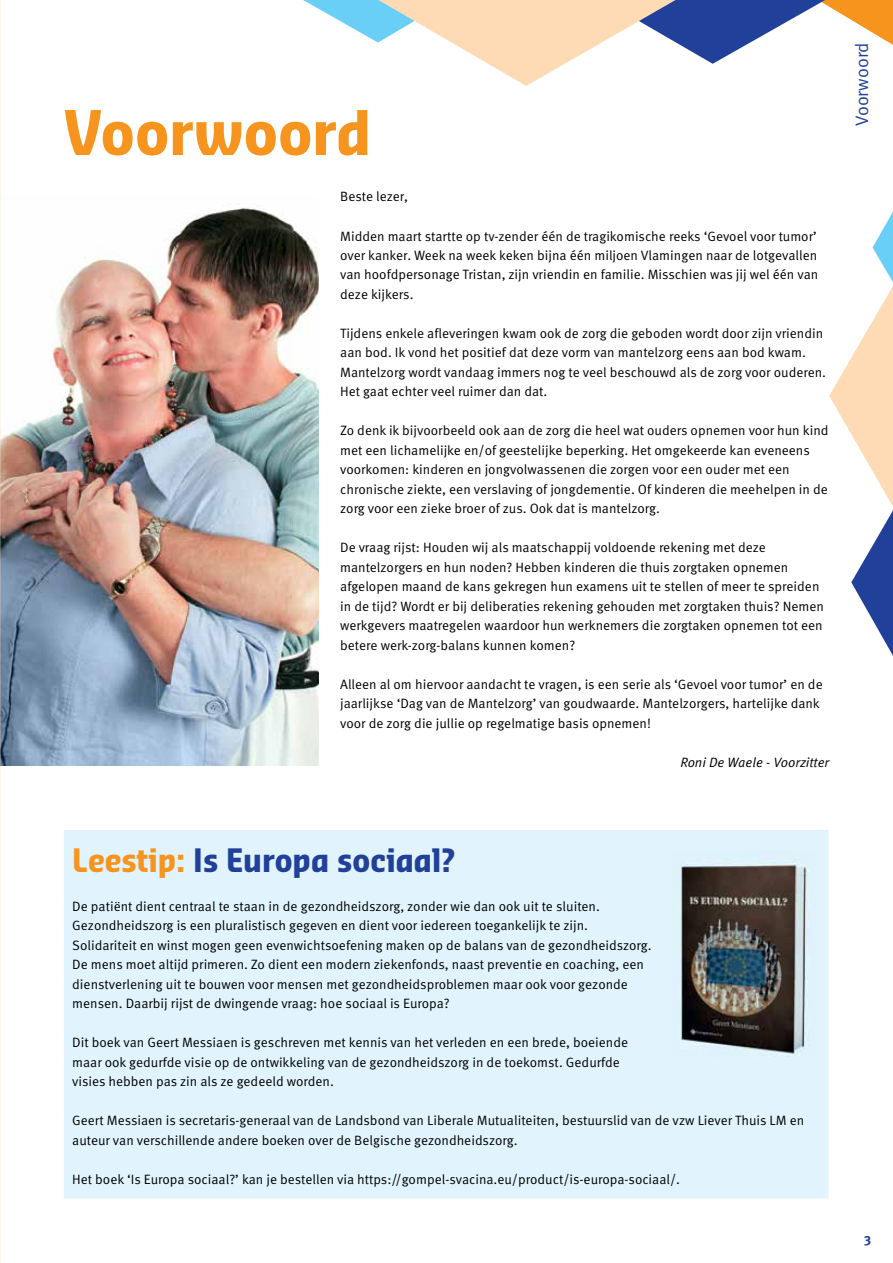
<style>
.page{position:relative;width:893px;height:1263px;background:#fff}
.page>*{position:absolute;margin:0;border:0;box-sizing:border-box;transform-origin:0 0}
.t1{font:700 60px "Sansa Con Pro";color:#f7941e}
.t2{font:700 31.5px "Sansa Con Pro";color:#21409a}
.t3{font:18px "Meta OT Norm";color:#21409a}
.t4{font:13.5px/19.5px "Meta OT Norm";color:#000}
.t5{font:13.5px "Meta OT Norm Ita";color:#000}
.t6{font:700 13.5px "Meta OT";color:#21409a}
.s1{color:#f7941e}
</style>
<div class="page">
<img style="left:0;top:196px;width:319px;height:569px">
<div style="left:64px;top:830px;width:764px;height:368px;background:#e1f4fd"></div>
<svg style="left:303px;top:0;width:590px;height:86px"></svg>
<svg style="left:829px;top:212px;width:64px;height:444px"></svg>
<img style="left:672px;top:850px;width:144px;height:207px">
<h1 class="t1" style="left:64px;top:91px;width:309px">Voorwoord</h1>
<p class="t4" style="left:340px;top:187px;width:69px">Beste lezer,</p>
<p class="t4" style="left:340px;top:226px;width:480px;text-align:justify">Midden maart startte op tv-zender één de tragikomische reeks ‘Gevoel voor tumor’ over kanker. Week na week keken bijna één miljoen Vlamingen naar de lotgevallen van hoofdpersonage Tristan, zijn vriendin en familie. Misschien was jij wel één van deze kijkers.</p>
<p class="t4" style="left:340px;top:324px;width:487px">Tijdens enkele afleveringen kwam ook de zorg die geboden wordt door zijn vriendin aan bod. Ik vond het positief dat deze vorm van mantelzorg eens aan bod kwam.<br>Mantelzorg wordt vandaag immers nog te veel beschouwd als de zorg voor ouderen.<br>Het gaat echter veel ruimer dan dat.</p>
<p class="t4" style="left:340px;top:421px;width:490px">Zo denk ik bijvoorbeeld ook aan de zorg die heel wat ouders opnemen voor hun kind met een lichamelijke en/of geestelijke beperking. Het omgekeerde kan eveneens voorkomen: kinderen en jongvolwassenen die zorgen voor een ouder met een chronische ziekte, een verslaving of jongdementie. Of kinderen die meehelpen in de zorg voor een zieke broer of zus. Ook dat is mantelzorg.</p>
<p class="t4" style="left:340px;top:538px;width:485px">De vraag rijst: Houden wij als maatschappij voldoende rekening met deze mantelzorgers en hun noden? Hebben kinderen die thuis zorgtaken opnemen afgelopen maand de kans gekregen hun examens uit te stellen of meer te spreiden in de tijd? Wordt er bij deliberaties rekening gehouden met zorgtaken thuis? Nemen werkgevers maatregelen waardoor hun werknemers die zorgtaken opnemen tot een betere werk-zorg-balans kunnen komen?</p>
<p class="t4" style="left:340px;top:675px;width:484px">Alleen al om hiervoor aandacht te vragen, is een serie als ‘Gevoel voor tumor’ en de jaarlijkse ‘Dag van de Mantelzorg’ van goudwaarde. Mantelzorgers, hartelijke dank voor de zorg die jullie op regelmatige basis opnemen!</p>
<p class="t5" style="left:680px;top:754px;width:151px">Roni De Waele - Voorzitter</p>
<h3 class="t3" style="left:851px;top:126px;width:85px;rotate:-90deg">Voorwoord</h3>
<h2 class="t2" style="left:72px;top:838px;width:384px"><span class="s1">Leestip:</span> Is Europa sociaal?</h2>
<p class="t4" style="left:72px;top:896px;width:581px">De patiënt dient centraal te staan in de gezondheidszorg, zonder wie dan ook uit te sluiten.<br>Gezondheidszorg is een pluralistisch gegeven en dient voor iedereen toegankelijk te zijn.<br>Solidariteit en winst mogen geen evenwichtsoefening maken op de balans van de gezondheidszorg.<br>De mens moet altijd primeren. Zo dient een modern ziekenfonds, naast preventie en coaching, een dienstverlening uit te bouwen voor mensen met gezondheidsproblemen maar ook voor gezonde mensen. Daarbij rijst de dwingende vraag: hoe sociaal is Europa?</p>
<p class="t4" style="left:72px;top:1033px;width:557px">Dit boek van Geert Messiaen is geschreven met kennis van het verleden en een brede, boeiende maar ook gedurfde visie op de ontwikkeling van de gezondheidszorg in de toekomst. Gedurfde visies hebben pas zin als ze gedeeld worden.</p>
<p class="t4" style="left:72px;top:1111px;width:734px">Geert Messiaen is secretaris-generaal van de Landsbond van Liberale Mutualiteiten, bestuurslid van de vzw Liever Thuis LM en auteur van verschillende andere boeken over de Belgische gezondheidszorg.</p>
<p class="t4" style="left:72px;top:1169px;width:609px">Het boek ‘Is Europa sociaal?’ kan je bestellen via https://gompel-svacina.eu/product/is-europa-sociaal/.</p>
<p class="t6" style="left:864px;top:1230px;width:9px">3</p>
</div>
